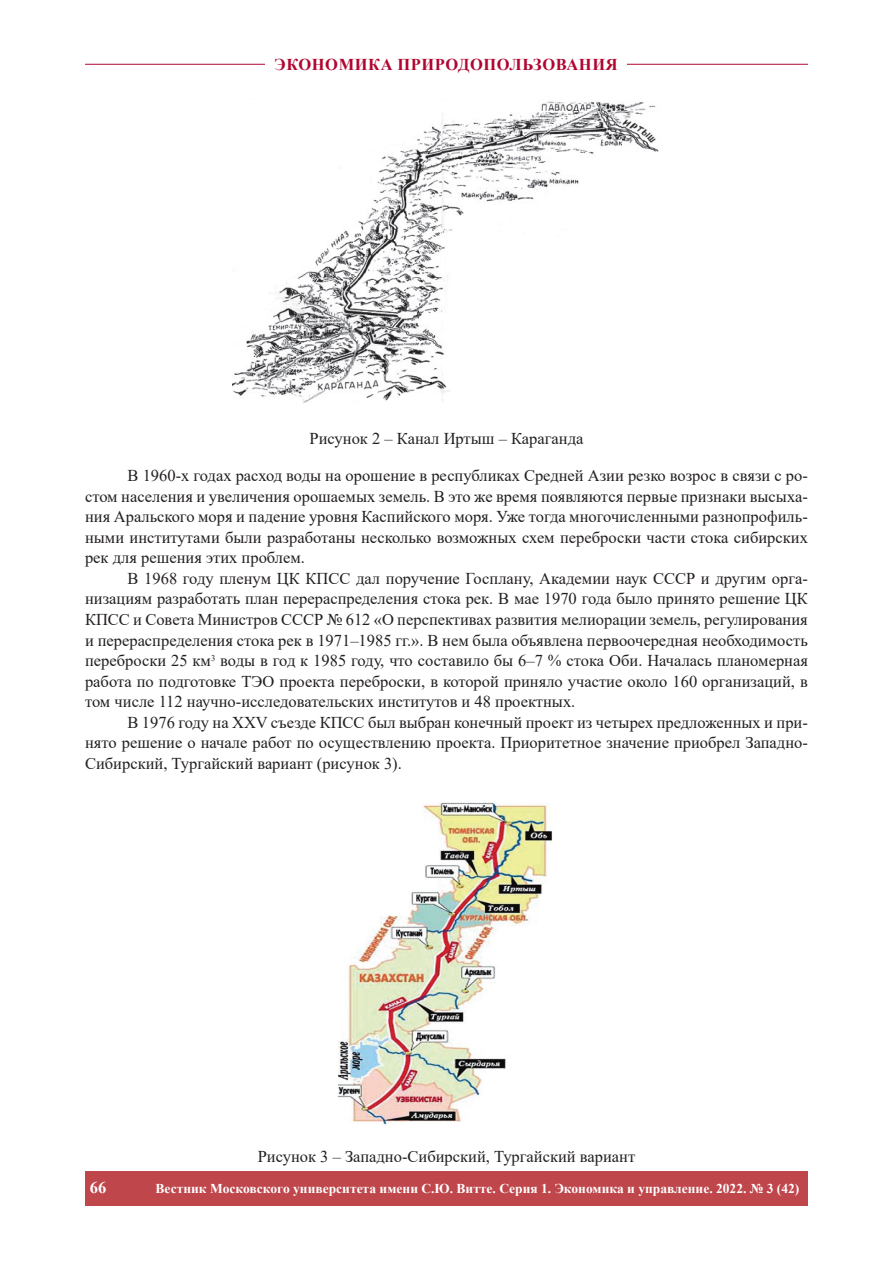
<style>
.page{position:relative;width:893px;height:1263px;background:#fff}
.page>*{position:absolute;margin:0;border:0;box-sizing:border-box;transform-origin:0 0}
.t1{font:16.5px/20.5px "Times New Roman";color:#231f20;text-align:justify}
.t2{font:700 16.5px "Times New Roman";letter-spacing:.035em;color:#b00630}
.t3{font:700 16.5px "Times New Roman";color:#fff}
.t4{font:700 13.5px "Times New Roman";color:#fff}
</style>
<div class="page">
<hr style="left:85px;top:64px;width:723px;height:1px;background:#b00630">
<div style="left:265px;top:59px;width:362px;height:11px;background:#fff"></div>
<div style="left:85px;top:1171px;width:723px;height:34px;background:#bf464b"></div>
<img style="left:233px;top:101px;width:426px;height:302px">
<img style="left:338px;top:802px;width:214px;height:323px">
<p class="t2" style="left:275px;top:52px;width:345px">ЭКОНОМИКА ПРИРОДОПОЛЬЗОВАНИЯ</p>
<p class="t1" style="left:310px;top:427px;width:275px">Рисунок 2 – Канал Иртыш – Караганда</p>
<p class="t1" style="left:85px;top:465px;width:724px;text-indent:43px">В 1960-х годах расход воды на орошение в республиках Средней Азии резко возрос в связи с ро&shy;стом населения и увеличения орошаемых земель. В это же время появляются первые признаки высыха&shy;ния Аральского моря и падение уровня Каспийского моря. Уже тогда многочисленными разнопрофиль&shy;ными институтами были разработаны несколько возможных схем переброски части стока сибирских рек для решения этих проблем.</p>
<p class="t1" style="left:85px;top:568px;width:724px;text-indent:43px">В 1968 году пленум ЦК КПСС дал поручение Госплану, Академии наук СССР и другим орга&shy;низациям разработать план перераспределения стока рек. В мае 1970 года было принято решение ЦК КПСС и Совета Министров СССР № 612 «О перспективах развития мелиорации земель, регулирования и перераспределения стока рек в 1971–1985 гг.». В нем была объявлена первоочередная необходимость переброски 25 км<sup>3</sup> воды в год к 1985 году, что составило бы 6–7 % стока Оби. Началась планомерная работа по подготовке ТЭО проекта переброски, в которой приняло участие около 160 организаций, в том числе 112 научно-исследовательских институтов и 48 проектных.</p>
<p class="t1" style="left:85px;top:711px;width:724px;text-indent:43px">В 1976 году на XXV съезде КПСС был выбран конечный проект из четырех предложенных и при&shy;нято решение о начале работ по осуществлению проекта. Приоритетное значение приобрел Западно-Сибирский, Тургайский вариант (рисунок 3).</p>
<p class="t1" style="left:258px;top:1146px;width:379px">Рисунок 3 – Западно-Сибирский, Тургайский вариант</p>
<p class="t3" style="left:90px;top:1175px;width:18px">66</p>
<p class="t4" style="left:156px;top:1179px;width:645px">Вестник Московского университета имени С.Ю. Витте. Серия 1. Экономика и управление. 2022. № 3 (42)</p>
</div>
